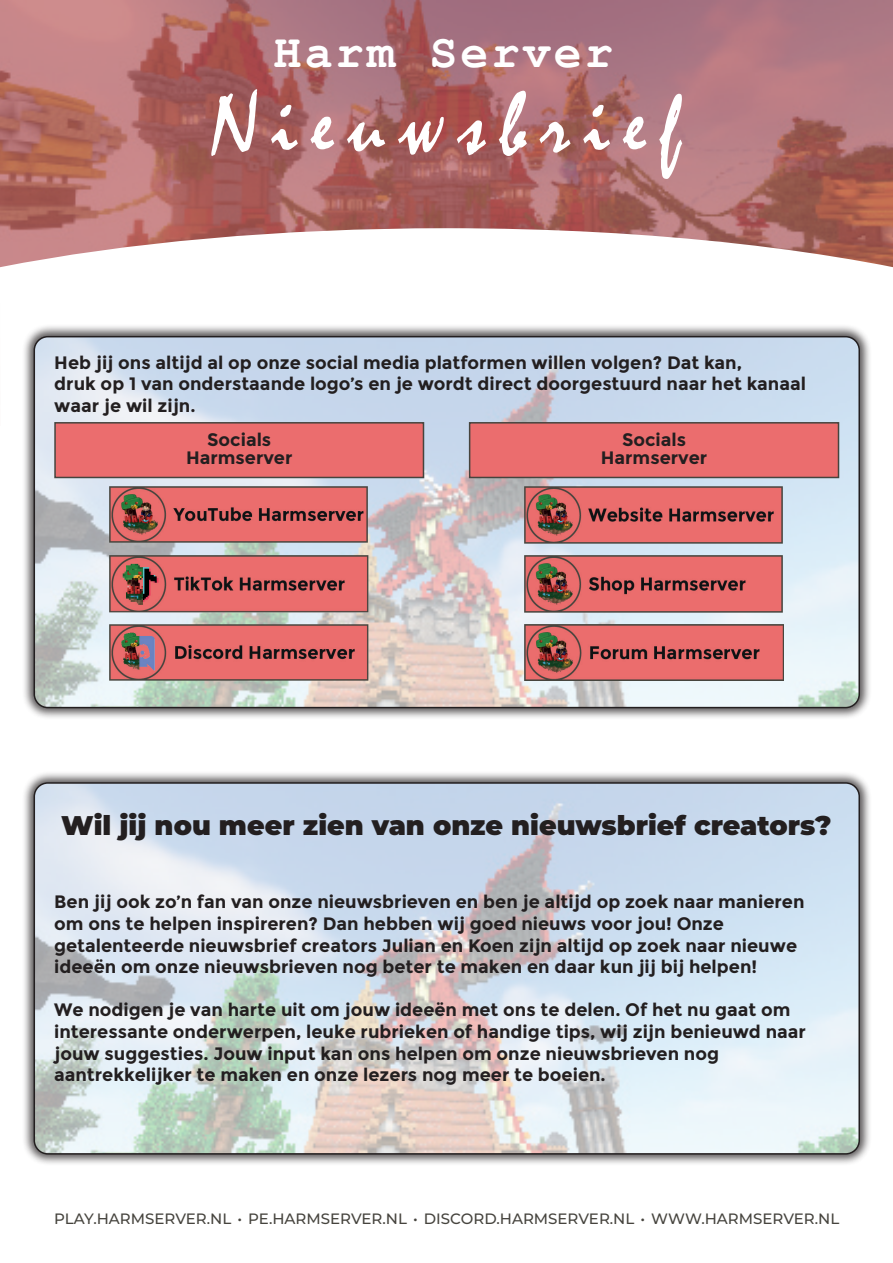
<style>
.page{position:relative;width:893px;height:1263px;background:#fff}
.page>*{position:absolute;margin:0;border:0;box-sizing:border-box;transform-origin:0 0}
.t1{font:90px "Mistral";letter-spacing:.16em;color:#fff}
.t2{font:700 48.75px "Courier New";letter-spacing:.07em;color:#fff;scale:.95 1}
.t3{font:900 27px "Montserrat";color:#231f20}
.t4{font:700 18px/21.6px "Montserrat";color:#231f20}
.t5{font:500 15px "Montserrat";color:#46443e}
</style>
<div class="page">
<svg style="left:0;top:0;width:893px;height:228px;background:#ae6d6e"></svg>
<svg style="left:0;top:228px;width:893px;height:40px"></svg>
<div style="left:21px;top:324px;width:851px;height:396px;background:#231f20;opacity:.75"></div>
<img style="left:34px;top:337px;width:825px;height:371px">
<div style="left:34px;top:336px;width:826px;height:372px;border:2px solid #231f20;border-radius:14px"></div>
<img style="left:109px;top:556px;width:261px;height:56px">
<img style="left:525px;top:624px;width:258px;height:56px">
<img style="left:109px;top:624px;width:261px;height:57px">
<div style="left:54px;top:422px;width:370px;height:56px;background:#eb6d6e;border:2px solid #46443e"></div>
<div style="left:469px;top:422px;width:370px;height:56px;background:#eb6d6e;border:2px solid #46443e"></div>
<img style="left:525px;top:556px;width:270px;height:56px">
<img style="left:525px;top:486px;width:270px;height:57px">
<div style="left:21px;top:770px;width:851px;height:396px;background:#231f20;opacity:.75"></div>
<img style="left:34px;top:783px;width:825px;height:371px">
<div style="left:34px;top:782px;width:826px;height:372px;border:2px solid #231f20;border-radius:14px"></div>
<img style="left:109px;top:486px;width:271px;height:57px">
<h2 class="t2" style="left:274px;top:22px;width:359px">Harm Server</h2>
<h1 class="t1" style="left:211px;top:70px;width:472px">Nieuwsbrief</h1>
<p class="t4" style="left:54px;top:351px;width:753px">Heb jij ons altijd al op onze social media platformen willen volgen? Dat kan,<br>druk op 1 van onderstaande logo’s en je wordt direct doorgestuurd naar het kanaal waar je wil zijn.</p>
<p class="t4" style="left:186px;top:431px;width:108px;line-height:17.7px;text-align:center">Socials<br>Harmserver</p>
<p class="t4" style="left:601px;top:431px;width:108px;line-height:17.7px;text-align:center">Socials<br>Harmserver</p>
<h3 class="t3" style="left:61px;top:805px;width:772px">Wil jij nou meer zien van onze nieuwsbrief creators?</h3>
<p class="t4" style="left:54px;top:891px;width:752px">Ben jij ook zo’n fan van onze nieuwsbrieven en ben je altijd op zoek naar manieren om ons te helpen inspireren? Dan hebben wij goed nieuws voor jou! Onze getalenteerde nieuwsbrief creators Julian en Koen zijn altijd op zoek naar nieuwe ideeën om onze nieuwsbrieven nog beter te maken en daar kun jij bij helpen!</p>
<p class="t4" style="left:54px;top:999px;width:753px">We nodigen je van harte uit om jouw ideeën met ons te delen. Of het nu gaat om interessante onderwerpen, leuke rubrieken of handige tips, wij zijn benieuwd naar jouw suggesties. Jouw input kan ons helpen om onze nieuwsbrieven nog aantrekkelijker te maken en onze lezers nog meer te boeien.</p>
<p class="t5" style="left:54px;top:1208px;width:787px">PLAY.HARMSERVER.NL • PE.HARMSERVER.NL • DISCORD.HARMSERVER.NL • WWW.HARMSERVER.NL</p>
</div>
